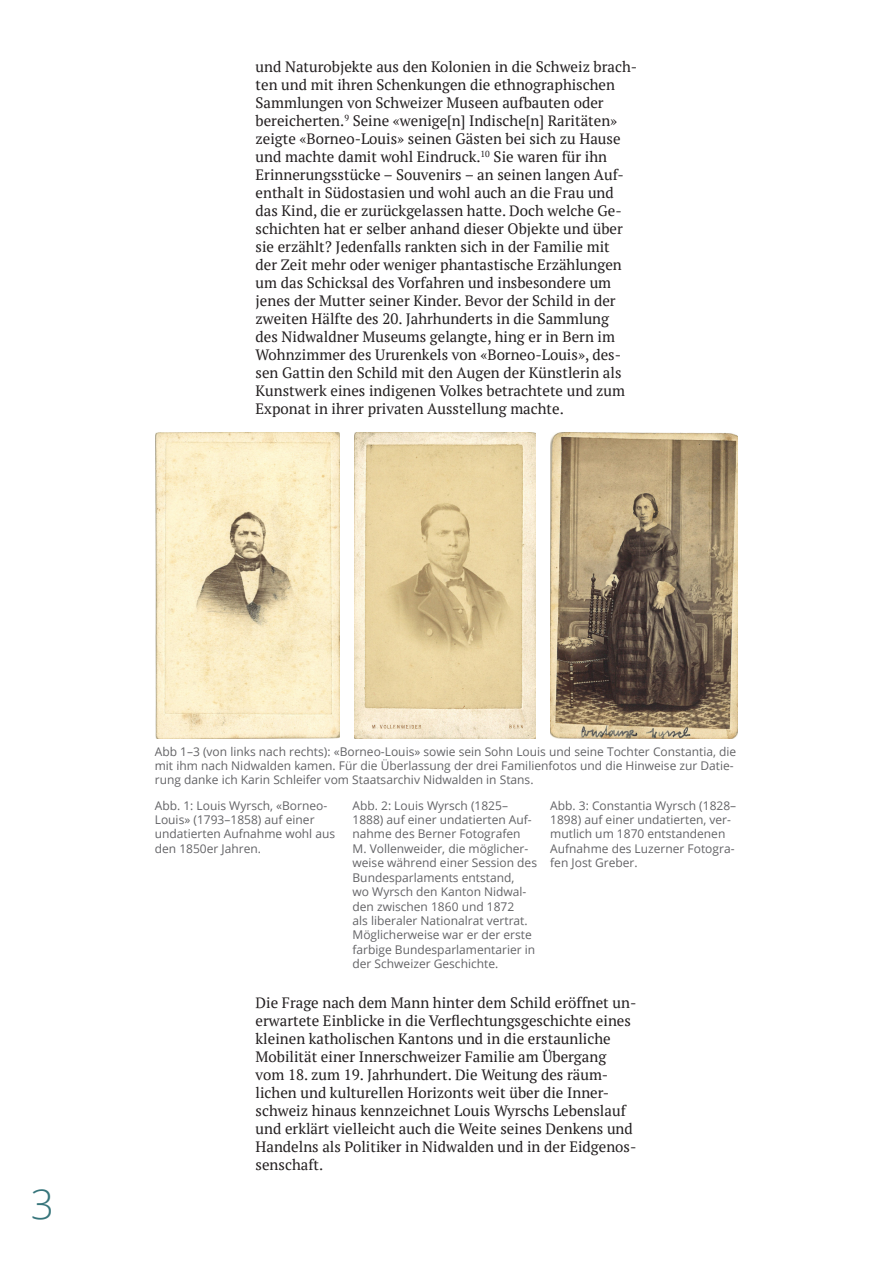
<style>
.page{position:relative;width:893px;height:1263px;background:#fff}
.page>*{position:absolute;margin:0;border:0;box-sizing:border-box;transform-origin:0 0}
.t1{font:300 40.5px "Open Sans";color:#37757b}
.LAUFTEXT{font:15px/18px "PT Serif";color:#231f20}
.Bildunterschrift{font:12px/14.4px "Open Sans";color:#636366}
</style>
<div class="page">
<img style="left:155px;top:432px;width:184px;height:306px">
<img style="left:354px;top:432px;width:181px;height:306px">
<img style="left:550px;top:432px;width:188px;height:306px">
<p class="LAUFTEXT" style="left:256px;top:58px;width:383px">und Naturobjekte aus den Kolonien in die Schweiz brach&shy;ten und mit ihren Schenkungen die ethnographischen Sammlungen von Schweizer Museen aufbauten oder bereicherten.<sup>9</sup> Seine «wenige[n] Indische[n] Raritäten» zeigte «Borneo-Louis» seinen Gästen bei sich zu Hause und machte damit wohl Eindruck.<sup>10</sup> Sie waren für ihn Erinnerungsstücke – Souvenirs – an seinen langen Auf&shy;enthalt in Südostasien und wohl auch an die Frau und das Kind, die er zurückgelassen hatte. Doch welche Ge&shy;schichten hat er selber anhand dieser Objekte und über sie erzählt? Jedenfalls rankten sich in der Familie mit<br>der Zeit mehr oder weniger phantastische Erzählungen um das Schicksal des Vorfahren und insbesondere um jenes der Mutter seiner Kinder. Bevor der Schild in der zweiten Hälfte des 20. Jahrhunderts in die Sammlung<br>des Nidwaldner Museums gelangte, hing er in Bern im Wohnzimmer des Ururenkels von «Borneo-Louis», des&shy;sen Gattin den Schild mit den Augen der Künstlerin als Kunstwerk eines indigenen Volkes betrachtete und zum Exponat in ihrer privaten Ausstellung machte.</p>
<h1 class="t1" style="left:31px;top:1177px;width:25px">3</h1>
<p class="Bildunterschrift" style="left:155px;top:744px;width:583px">Abb 1–3 (von links nach rechts): «Borneo-Louis» sowie sein Sohn Louis und seine Tochter Constantia, die mit ihm nach Nidwalden kamen. Für die Überlassung der drei Familienfotos und die Hinweise zur Datie&shy;rung danke ich Karin Schleifer vom Staatsarchiv Nidwalden in Stans.</p>
<p class="Bildunterschrift" style="left:155px;top:798px;width:182px">Abb. 1: Louis Wyrsch, «Borneo-<br>Louis» (1793–1858) auf einer undatierten Aufnahme wohl aus den 1850er Jahren.</p>
<p class="Bildunterschrift" style="left:352px;top:798px;width:186px">Abb. 2: Louis Wyrsch (1825–<br>1888) auf einer undatierten Auf&shy;nahme des Berner Fotografen<br>M. Vollenweider, die möglicher&shy;weise während einer Session des<br>Bundesparlaments entstand,<br>wo Wyrsch den Kanton Nidwal&shy;den zwischen 1860 und 1872<br>als liberaler Nationalrat vertrat.<br>Möglicherweise war er der erste farbige Bundesparlamentarier in der Schweizer Geschichte.</p>
<p class="Bildunterschrift" style="left:550px;top:798px;width:188px">Abb. 3: Constantia Wyrsch (1828–<br>1898) auf einer undatierten, ver&shy;mutlich um 1870 entstandenen<br>Aufnahme des Luzerner Fotogra&shy;fen Jost Greber.</p>
<p class="LAUFTEXT" style="left:256px;top:994px;width:382px">Die Frage nach dem Mann hinter dem Schild eröffnet un&shy;erwartete Einblicke in die Verflechtungsgeschichte eines kleinen katholischen Kantons und in die erstaunliche Mobilität einer Innerschweizer Familie am Übergang vom 18. zum 19. Jahrhundert. Die Weitung des räum&shy;lichen und kulturellen Horizonts weit über die Inner&shy;schweiz hinaus kennzeichnet Louis Wyrschs Lebenslauf und erklärt vielleicht auch die Weite seines Denkens und Handelns als Politiker in Nidwalden und in der Eidgenos&shy;senschaft.</p>
</div>
